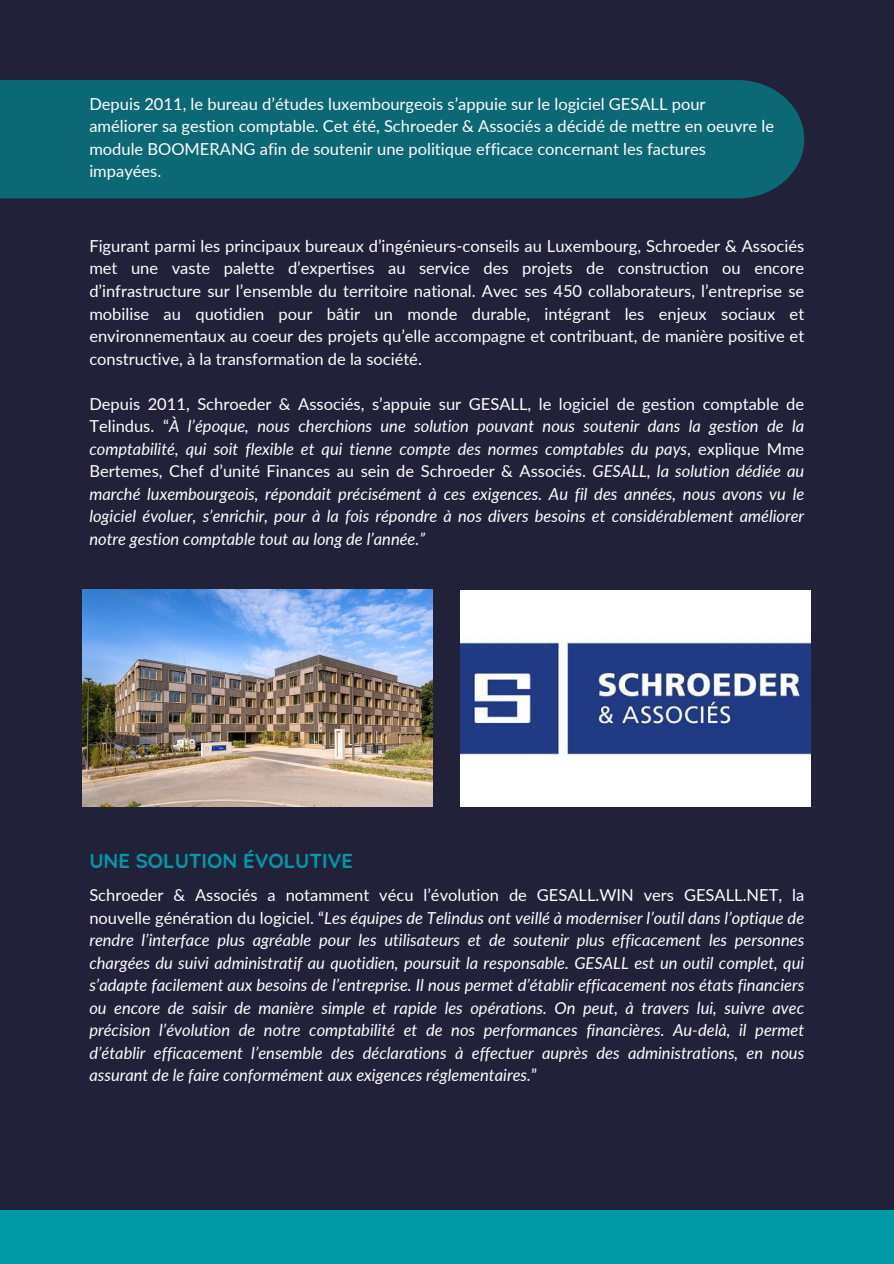
<style>
.page{position:relative;width:894px;height:1264px;background:#fff}
.page>*{position:absolute;margin:0;border:0;box-sizing:border-box;transform-origin:0 0}
.t1{font:700 20.25px "Quicksand";color:#009aa7}
.t2{font:italic 16.5px/22.5px "Lato";color:#fff;text-align:justify}
.t3{font:16.5px/22.5px "Lato";color:#fff}
.s1{font-style:normal}
</style>
<div class="page">
<div style="left:0;top:0;width:893px;height:1263px;background:#21213a"></div>
<img style="left:83px;top:589px;width:349px;height:218px">
<img style="left:460px;top:590px;width:350px;height:217px">
<div style="left:0;top:1210px;width:330px;height:53px;background:#009aa7"></div>
<div style="left:319px;top:1210px;width:574px;height:53px;background:#009aa7"></div>
<div style="left:0;top:80px;width:804px;height:118px;background:#0c6875"></div>
<p class="t3" style="left:89px;top:92px;width:686px">Depuis 2011, le bureau d’études luxembourgeois s’appuie sur le logiciel GESALL pour améliorer sa gestion comptable. Cet été, Schroeder &amp; Associés a décidé de mettre en oeuvre le module BOOMERANG afin de soutenir une politique efficace concernant les factures impayées.</p>
<p class="t3" style="left:89px;top:234px;width:716px;text-align:justify">Figurant parmi les principaux bureaux d’ingénieurs-conseils au Luxembourg, Schroeder &amp; Associés met une vaste palette d’expertises au service des projets de construction ou encore d’infrastructure sur l’ensemble du territoire national. Avec ses 450 collaborateurs, l’entreprise se mobilise au quotidien pour bâtir un monde durable, intégrant les enjeux sociaux et environnementaux au coeur des projets qu’elle accompagne et contribuant, de manière positive et constructive, à la transformation de la société.</p>
<p class="t2" style="left:89px;top:392px;width:716px"><span class="s1">Depuis 2011, Schroeder &amp; Associés, s’appuie sur GESALL, le logiciel de gestion comptable de Telindus. “</span>À l’époque, nous cherchions une solution pouvant nous soutenir dans la gestion de la comptabilité, qui soit flexible et qui tienne compte des normes comptables du pays<span class="s1">, explique Mme Bertemes, Chef d’unité Finances au sein de Schroeder &amp; Associés.</span> GESALL, la solution dédiée au marché luxembourgeois, répondait précisément à ces exigences. Au fil des années, nous avons vu le logiciel évoluer, s’enrichir, pour à la fois répondre à nos divers besoins et considérablement améliorer notre gestion comptable tout au long de l’année.”</p>
<h1 class="t1" style="left:89px;top:847px;width:265px">UNE SOLUTION ÉVOLUTIVE</h1>
<p class="t2" style="left:89px;top:883px;width:716px"><span class="s1">Schroeder &amp; Associés a notamment vécu l’évolution de GESALL.WIN vers GESALL.NET, la nouvelle génération du logiciel. “</span>Les équipes de Telindus ont veillé à moderniser l’outil dans l’optique de rendre l’interface plus agréable pour les utilisateurs et de soutenir plus efficacement les personnes chargées du suivi administratif au quotidien, poursuit la responsable. GESALL est un outil complet, qui s’adapte facilement aux besoins de l’entreprise. Il nous permet d’établir efficacement nos états financiers ou encore de saisir de manière simple et rapide les opérations. On peut, à travers lui, suivre avec précision l’évolution de notre comptabilité et de nos performances financières. Au-delà, il permet d’établir efficacement l’ensemble des déclarations à effectuer auprès des administrations, en nous assurant de le faire conformément aux exigences réglementaires.<span class="s1">”</span></p>
</div>
